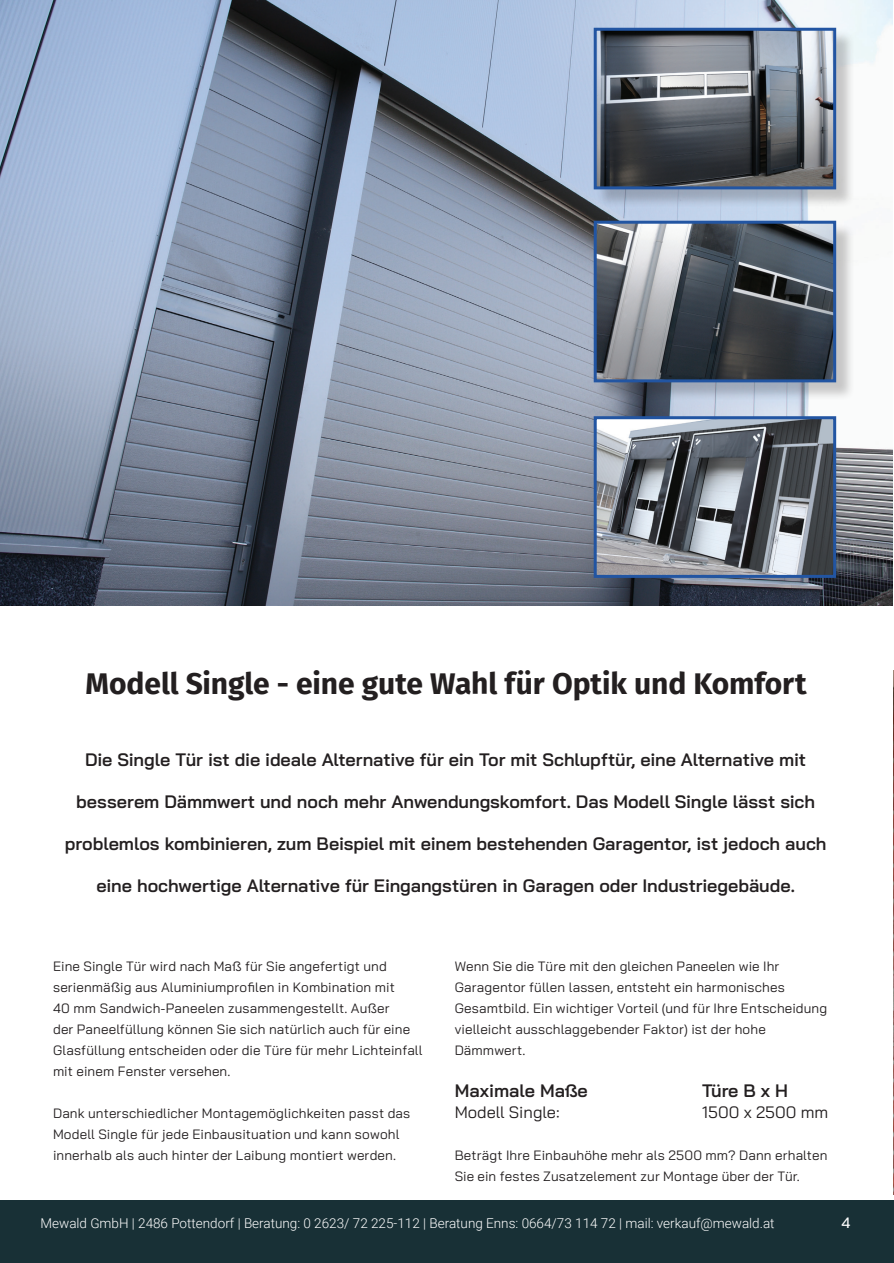
<style>
.page{position:relative;width:894px;height:1263px;background:#fff}
.page>*{position:absolute;margin:0;border:0;box-sizing:border-box;transform-origin:0 0}
.t1{font:700 30px "Fira Sans";letter-spacing:-.005em;color:#231f20}
.t2{font:600 18px "Bai Jamjuree";letter-spacing:-.005em;color:#231f20}
.t3{font:16.5px "Bai Jamjuree";color:#231f20}
.t4{font:500 15px "Bai Jamjuree";color:#fff}
.t5{font:13.5px/21px "Bai Jamjuree";letter-spacing:.01em;color:#231f20}
.t6{font:300 13.5px "Roboto";color:#fff}
</style>
<div class="page">
<div style="left:0;top:1200px;width:894px;height:62px;background:#183036"></div>
<img style="left:0;top:0;width:892px;height:605px">
<img style="left:597px;top:420px;width:235px;height:154px">
<div style="left:593px;top:416px;width:243px;height:162px;border:3px solid #2255a2"></div>
<div style="left:596px;top:30px;width:259px;height:178px;background:#231f20;opacity:.24"></div>
<img style="left:597px;top:32px;width:235px;height:153px">
<div style="left:593px;top:28px;width:243px;height:161px;border:3px solid #2255a2"></div>
<div style="left:596px;top:223px;width:259px;height:178px;background:#231f20;opacity:.24"></div>
<img style="left:597px;top:225px;width:235px;height:153px">
<div style="left:593px;top:221px;width:243px;height:161px;border:3px solid #2255a2"></div>
<img style="left:893px;top:671px;width:1px;height:523px">
<h1 class="t1" style="left:86px;top:658px;width:722px">Modell Single - eine gute Wahl für Optik und Komfort</h1>
<h2 class="t2" style="left:85px;top:749px;width:722px">Die Single Tür ist die ideale Alternative für ein Tor mit Schlupftür, eine Alternative mit</h2>
<h2 class="t2" style="left:76px;top:791px;width:740px">besserem Dämmwert und noch mehr Anwendungskomfort. Das Modell Single lässt sich</h2>
<h2 class="t2" style="left:65px;top:833px;width:763px">problemlos kombinieren, zum Beispiel mit einem bestehenden Garagentor, ist jedoch auch</h2>
<h2 class="t2" style="left:96px;top:875px;width:700px">eine hochwertige Alternative für Eingangstüren in Garagen oder Industriegebäude.</h2>
<p class="t5" style="left:53px;top:955px;width:371px">Eine Single Tür wird nach Maß für Sie angefertigt und serienmäßig aus Aluminiumprofilen in Kombination mit<br>40 mm Sandwich-Paneelen zusammengestellt. Außer<br>der Paneelfüllung können Sie sich natürlich auch für eine Glasfüllung entscheiden oder die Türe für mehr Lichteinfall mit einem Fenster versehen.</p>
<p class="t5" style="left:53px;top:1102px;width:359px">Dank unterschiedlicher Montagemöglichkeiten passt das<br>Modell Single für jede Einbausituation und kann sowohl innerhalb als auch hinter der Laibung montiert werden.</p>
<p class="t5" style="left:454px;top:955px;width:374px">Wenn Sie die Türe mit den gleichen Paneelen wie Ihr Garagentor füllen lassen, entsteht ein harmonisches Gesamtbild. Ein wichtiger Vorteil (und für Ihre Entscheidung vielleicht ausschlaggebender Faktor) ist der hohe Dämmwert.</p>
<h2 class="t2" style="left:454px;top:1080px;width:135px">Maximale Maße</h2>
<h2 class="t2" style="left:702px;top:1080px;width:87px">Türe B x H</h2>
<p class="t3" style="left:454px;top:1097px;width:106px">Modell Single:</p>
<p class="t3" style="left:702px;top:1097px;width:127px">1500 x 2500 mm</p>
<p class="t5" style="left:454px;top:1144px;width:374px">Beträgt Ihre Einbauhöhe mehr als 2500 mm? Dann erhalten<br>Sie ein festes Zusatzelement zur Montage über der Tür.</p>
<p class="t6" style="left:40px;top:1213px;width:735px">Mewald GmbH | 2486 Pottendorf | Beratung: 0 2623/ 72 225-112 | Beratung Enns: 0664/73 114 72 | mail: verkauf@mewald.at</p>
<p class="t4" style="left:841px;top:1214px;width:10px">4</p>
</div>
